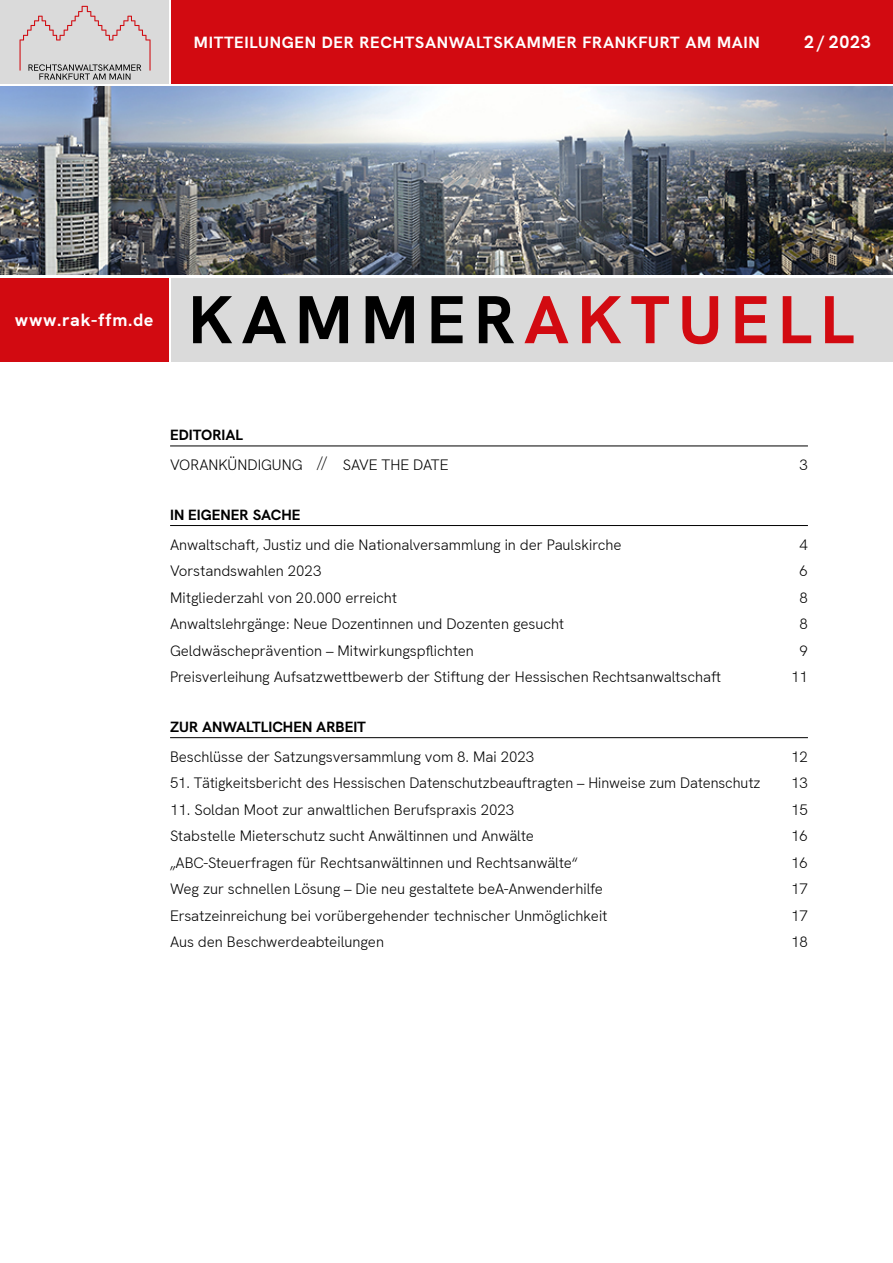
<style>
.page{position:relative;width:893px;height:1263px;background:#fff}
.page>*{position:absolute;margin:0;border:0;box-sizing:border-box;transform-origin:0 0}
.t1{font:700 67.5px "HK Grotesk";letter-spacing:.13em;color:#d20a11}
.t2{font:700 18px "HK Grotesk";letter-spacing:.04em;color:#fff}
.t3{font:700 16.5px "HK Grotesk";letter-spacing:.04em;color:#fff}
.t4{font:300 15px "HK Grotesk";letter-spacing:-.005em;color:#000}
.t5{font:700 15px "HK Grotesk";color:#000}
.s1{color:#000}
</style>
<div class="page">
<img style="left:0;top:87px;width:893px;height:188px">
<div style="left:172px;top:0;width:721px;height:84px;background:#d20a11"></div>
<div style="left:0;top:278px;width:169px;height:83px;background:#d20a11"></div>
<div style="left:0;top:0;width:169px;height:84px;background:#dadada"></div>
<hr style="left:892px;top:0;width:1px;height:84px;background:#dadada">
<svg style="left:20px;top:6px;width:131px;height:74px"></svg>
<div style="left:172px;top:278px;width:721px;height:83px;background:#dadada"></div>
<hr style="left:170px;top:446px;width:638px;height:1px;background:#000">
<hr style="left:170px;top:525px;width:638px;height:1px;background:#000">
<hr style="left:170px;top:737px;width:638px;height:1px;background:#000">
<p class="t3" style="left:194px;top:32px;width:567px">MITTEILUNGEN DER RECHTSANWALTSKAMMER FRANKFURT AM MAIN</p>
<p class="t2" style="left:804px;top:30px;width:68px">2 / 2023</p>
<p class="t2" style="left:15px;top:308px;width:140px">www.rak-ffm.de</p>
<h1 class="t1" style="left:189px;top:276px;width:667px"><span class="s1">KAMMER</span>AKTUELL</h1>
<p class="t5" style="left:170px;top:425px;width:75px">EDITORIAL</p>
<p class="t4" style="left:170px;top:455px;width:280px">VORANKÜNDIGUNG // SAVE THE DATE</p>
<p class="t4" style="left:799px;top:455px;width:10px">3</p>
<p class="t5" style="left:170px;top:505px;width:132px">IN EIGENER SACHE</p>
<p class="t4" style="left:170px;top:535px;width:453px">Anwaltschaft, Justiz und die Nationalversammlung in der Paulskirche</p>
<p class="t4" style="left:799px;top:535px;width:10px">4</p>
<p class="t4" style="left:170px;top:561px;width:153px">Vorstandswahlen 2023</p>
<p class="t4" style="left:799px;top:561px;width:10px">6</p>
<p class="t4" style="left:170px;top:588px;width:228px">Mitgliederzahl von 20.000 erreicht</p>
<p class="t4" style="left:799px;top:588px;width:10px">8</p>
<p class="t4" style="left:170px;top:614px;width:396px">Anwaltslehrgänge: Neue Dozentinnen und Dozenten gesucht</p>
<p class="t4" style="left:799px;top:614px;width:10px">8</p>
<p class="t4" style="left:170px;top:641px;width:305px">Geldwäscheprävention – Mitwirkungspflichten</p>
<p class="t4" style="left:799px;top:641px;width:10px">9</p>
<p class="t4" style="left:170px;top:667px;width:553px">Preisverleihung Aufsatzwettbewerb der Stiftung der Hessischen Rechtsanwaltschaft</p>
<p class="t4" style="left:791px;top:667px;width:18px">11</p>
<p class="t5" style="left:170px;top:717px;width:197px">ZUR ANWALTLICHEN ARBEIT</p>
<p class="t4" style="left:170px;top:747px;width:366px">Beschlüsse der Satzungsversammlung vom 8. Mai 2023</p>
<p class="t4" style="left:791px;top:747px;width:18px">12</p>
<p class="t4" style="left:170px;top:773px;width:592px">51. Tätigkeitsbericht des Hessischen Datenschutzbeauftragten – Hinweise zum Datenschutz</p>
<p class="t4" style="left:791px;top:773px;width:18px">13</p>
<p class="t4" style="left:170px;top:800px;width:346px">11. Soldan Moot zur anwaltlichen Berufspraxis 2023</p>
<p class="t4" style="left:791px;top:800px;width:18px">15</p>
<p class="t4" style="left:170px;top:826px;width:365px">Stabstelle Mieterschutz sucht Anwältinnen und Anwälte</p>
<p class="t4" style="left:791px;top:826px;width:18px">16</p>
<p class="t4" style="left:170px;top:853px;width:409px">„ABC-Steuerfragen für Rechtsanwältinnen und Rechtsanwälte“</p>
<p class="t4" style="left:791px;top:853px;width:18px">16</p>
<p class="t4" style="left:170px;top:879px;width:434px">Weg zur schnellen Lösung – Die neu gestaltete beA-Anwenderhilfe</p>
<p class="t4" style="left:791px;top:879px;width:18px">17</p>
<p class="t4" style="left:170px;top:906px;width:439px">Ersatzeinreichung bei vorübergehender technischer Unmöglichkeit</p>
<p class="t4" style="left:791px;top:906px;width:18px">17</p>
<p class="t4" style="left:170px;top:932px;width:215px">Aus den Beschwerdeabteilungen</p>
<p class="t4" style="left:791px;top:932px;width:18px">18</p>
</div>
